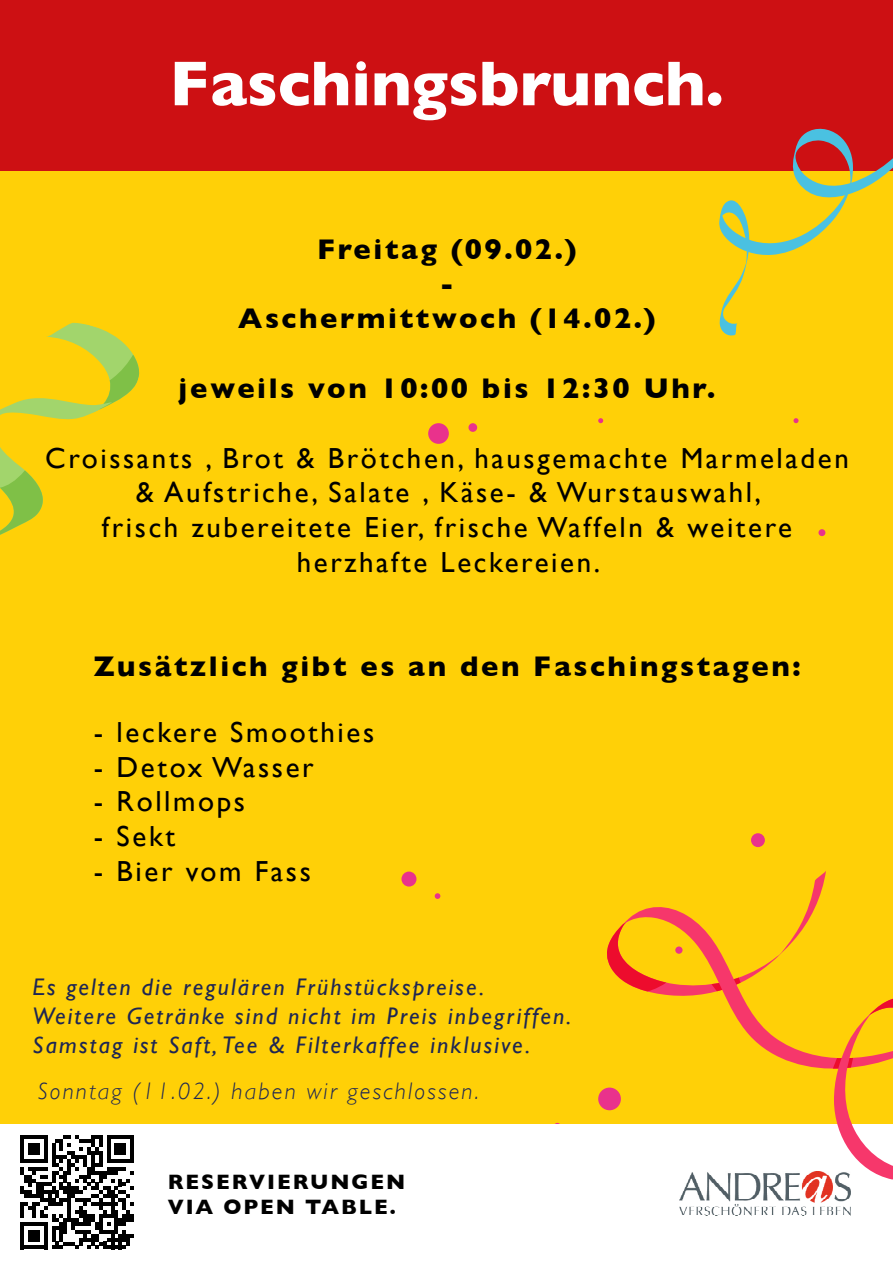
<style>
.page{position:relative;width:893px;height:1263px;background:#fff}
.page>*{position:absolute;margin:0;border:0;box-sizing:border-box;transform-origin:0 0}
.t1{font:700 64.2px "Gill Sans";color:#fff}
.t2{font:28.95px/34.8px "Gill Sans";letter-spacing:.09em;color:#000;text-align:center}
.t3{font:700 28.95px/34.8px "Gill Sans";letter-spacing:.09em;color:#000;text-align:center}
.t4{font:italic 24px/28.8px "Gill Sans";letter-spacing:.09em;color:#1e2653}
.t5{font:italic 300 24px "Gill Sans";letter-spacing:.09em;color:#1e2653}
.t6{font:700 21.3px/25.5px "Gill Sans";letter-spacing:.09em;color:#000}
</style>
<div class="page">
<div style="left:0;top:160px;width:893px;height:998px;background:#ffd007"></div>
<div style="left:0;top:0;width:893px;height:171px;background:#cd1013"></div>
<svg style="left:0;top:323px;width:133px;height:147px"></svg>
<svg style="left:99px;top:354px;width:41px;height:55px"></svg>
<svg style="left:0;top:470px;width:43px;height:65px"></svg>
<svg style="left:719px;top:128px;width:174px;height:207px"></svg>
<div style="left:401px;top:871px;width:15px;height:15px;background:#e9328c;border-radius:50%"></div>
<svg style="left:435px;top:893px;width:5px;height:6px"></svg>
<div style="left:818px;top:529px;width:7px;height:7px;background:#e9328c;border-radius:50%"></div>
<svg style="left:793px;top:418px;width:5px;height:5px"></svg>
<svg style="left:598px;top:418px;width:5px;height:5px"></svg>
<div style="left:428px;top:423px;width:21px;height:21px;background:#e9328c;border-radius:50%"></div>
<div style="left:468px;top:423px;width:9px;height:9px;background:#e9328c;border-radius:50%"></div>
<div style="left:598px;top:1087px;width:23px;height:23px;background:#e9328c;border-radius:50%"></div>
<div style="left:554px;top:1123px;width:7px;height:7px;background:#fff;border-radius:50%"></div>
<div style="left:751px;top:833px;width:14px;height:14px;background:#e9328c;border-radius:50%"></div>
<div style="left:0;top:1125px;width:893px;height:138px;background:#fff"></div>
<img style="left:679px;top:1179px;width:172px;height:37px">
<svg style="left:20px;top:1135px;width:114px;height:114px"></svg>
<svg style="left:607px;top:871px;width:286px;height:308px"></svg>
<svg style="left:870px;top:999px;width:23px;height:16px"></svg>
<svg style="left:833px;top:1058px;width:8px;height:10px"></svg>
<svg style="left:847px;top:1058px;width:6px;height:10px"></svg>
<svg style="left:711px;top:983px;width:11px;height:8px"></svg>
<svg style="left:734px;top:977px;width:7px;height:7px"></svg>
<svg style="left:607px;top:922px;width:59px;height:69px"></svg>
<h1 class="t1" style="left:169px;top:33px;width:556px">Faschingsbrunch.</h1>
<p class="t3" style="left:238px;top:231px;width:419px">Freitag (09.02.)<br>-<br>Aschermittwoch (14.02.)</p>
<p class="t3" style="left:179px;top:370px;width:538px">jeweils von 10:00 bis 12:30 Uhr.</p>
<p class="t2" style="left:45px;top:440px;width:805px">Croissants , Brot &amp; Brötchen, hausgemachte Marmeladen &amp; Aufstriche, Salate , Käse- &amp; Wurstauswahl,<br>frisch zubereitete Eier, frische Waffeln &amp; weitere herzhafte Leckereien.</p>
<p class="t3" style="left:93px;top:648px;width:709px">Zusätzlich gibt es an den Faschingstagen:</p>
<p class="t2" style="left:94px;top:714px;width:282px">- leckere Smoothies</p>
<p class="t2" style="left:94px;top:749px;width:221px">- Detox Wasser</p>
<p class="t2" style="left:94px;top:784px;width:153px">- Rollmops</p>
<p class="t2" style="left:94px;top:819px;width:83px">- Sekt</p>
<p class="t2" style="left:94px;top:854px;width:218px">- Bier vom Fass</p>
<p class="t4" style="left:33px;top:973px;width:540px">Es gelten die regulären Frühstückspreise.<br>Weitere Getränke sind nicht im Preis inbegriffen.<br>Samstag ist Saft, Tee &amp; Filterkaffee inklusive.</p>
<p class="t5" style="left:38px;top:1078px;width:443px">Sonntag (11.02.) haben wir geschlossen.</p>
<p class="t6" style="left:168px;top:1168px;width:239px">RESERVIERUNGEN<br>VIA OPEN TABLE.</p>
</div>
